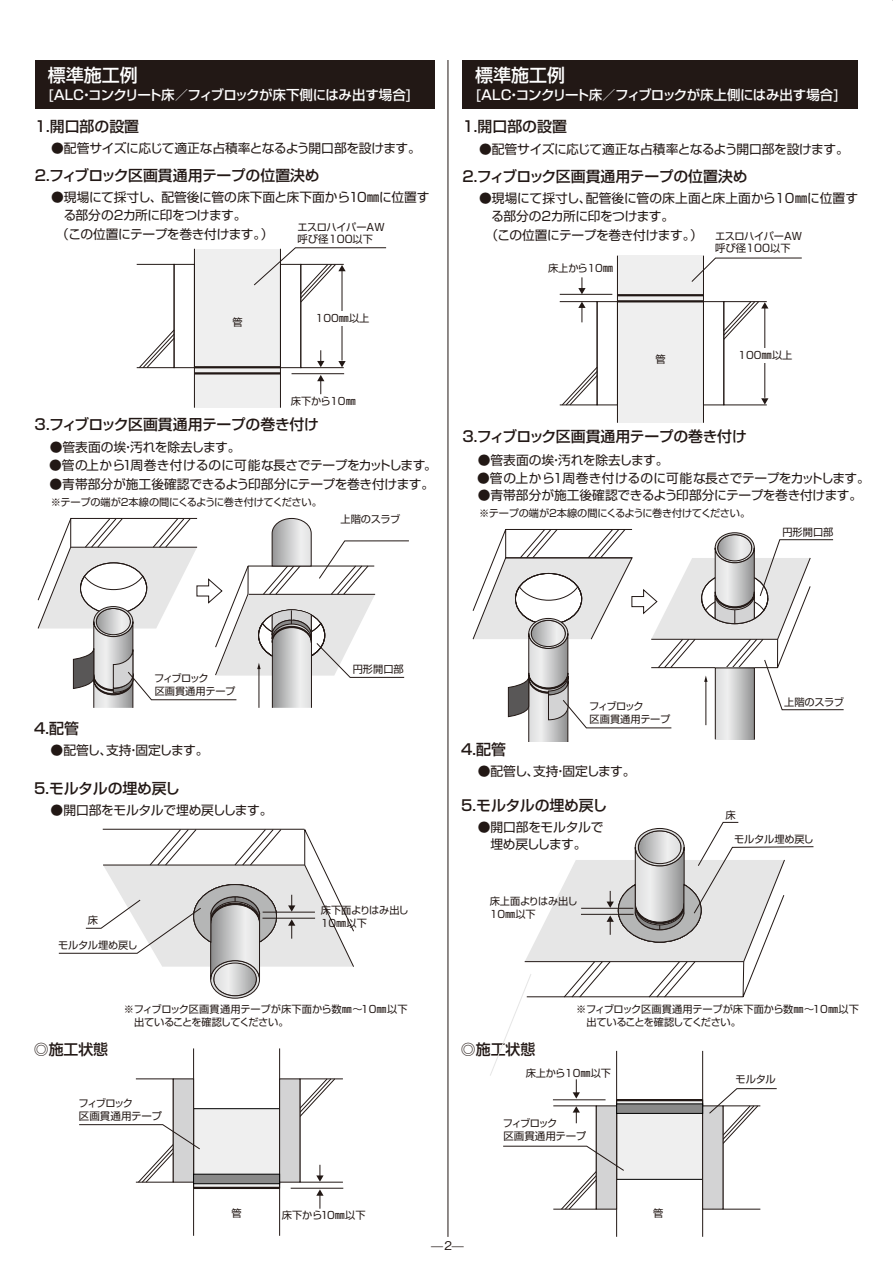
<style>
.page{position:relative;width:893px;height:1263px;background:#fff}
.page>*{position:absolute;margin:0;border:0;box-sizing:border-box;transform-origin:0 0}
.t1{font:500 18px "Shin Go Pro";color:#fff}
.t2{font:500 14.85px "Shin Go Pro";letter-spacing:-.015em;color:#221815}
.t3{font:500 13.5px "Shin Go Pro";letter-spacing:-.04em;color:#fff}
.t4{font:12.75px/16.6px "Shin Go Pro";letter-spacing:-.03em;color:#221815}
.t5{font:12.75px "Shin Go Pro";color:#221815}
.t6{font:12.75px "Shin Go Pro";letter-spacing:.005em;color:#221815}
.t7{font:12.75px "Shin Go Pro";letter-spacing:-.01em;color:#221815}
.t8{font:12.75px "Shin Go Pro";letter-spacing:-.05em;color:#221815}
.t9{font:500 12px "Gothic BBB Pro";color:#221815}
.t10{font:10.5px "Shin Go Pro";color:#221815}
.t11{font:10.2px/12.8px "Shin Go Pro";letter-spacing:-.03em;color:#221815}
.t12{font:10.2px "Shin Go Pro";letter-spacing:-.01em;color:#221815}
.t13{font:10.2px "Shin Go Pro";letter-spacing:-.005em;color:#221815}
.s1{font-size:10.2px}
.s2{font-size:10.5px}
</style>
<div class="page">
<div style="left:462px;top:60px;width:396px;height:49px;background:#221815"></div>
<hr style="left:448px;top:60px;width:1px;height:1177px;background:#221815">
<svg style="left:562px;top:367px;width:36px;height:39px"></svg>
<div style="left:617px;top:256px;width:86px;height:167px;background:#efefef"></div>
<hr style="left:703px;top:256px;width:1px;height:167px;background:#221815">
<hr style="left:617px;top:256px;width:1px;height:167px;background:#221815">
<hr style="left:617px;top:294px;width:86px;height:2px;background:#221815">
<hr style="left:617px;top:300px;width:86px;height:2px;background:#221815">
<hr style="left:560px;top:294px;width:52px;height:1px;background:#221815">
<svg style="left:578px;top:277px;width:8px;height:17px"></svg>
<svg style="left:578px;top:302px;width:8px;height:20px"></svg>
<div style="left:703px;top:301px;width:21px;height:104px;border:1px solid #221815"></div>
<div style="left:597px;top:301px;width:21px;height:104px;border:1px solid #221815"></div>
<svg style="left:761px;top:398px;width:7px;height:7px"></svg>
<hr style="left:764px;top:307px;width:1px;height:91px;background:#221815">
<svg style="left:723px;top:301px;width:45px;height:39px"></svg>
<div style="left:738px;top:349px;width:57px;height:14px;background:#fff"></div>
<svg style="left:691px;top:258px;width:111px;height:24px"></svg>
<div style="left:301px;top:264px;width:43px;height:104px;border:1px solid #221815"></div>
<svg style="left:139px;top:329px;width:35px;height:39px"></svg>
<div style="left:194px;top:249px;width:86px;height:159px;background:#efefef"></div>
<hr style="left:280px;top:249px;width:1px;height:159px;background:#221815">
<hr style="left:194px;top:249px;width:1px;height:159px;background:#221815">
<hr style="left:194px;top:366px;width:86px;height:2px;background:#221815">
<hr style="left:194px;top:372px;width:86px;height:2px;background:#221815">
<hr style="left:292px;top:373px;width:52px;height:1px;background:#221815">
<svg style="left:317px;top:350px;width:7px;height:17px"></svg>
<svg style="left:317px;top:375px;width:7px;height:19px"></svg>
<div style="left:280px;top:264px;width:21px;height:104px;border:1px solid #221815"></div>
<div style="left:174px;top:264px;width:21px;height:104px;border:1px solid #221815"></div>
<svg style="left:338px;top:361px;width:8px;height:6px"></svg>
<hr style="left:342px;top:270px;width:1px;height:90px;background:#221815">
<svg style="left:254px;top:247px;width:133px;height:56px"></svg>
<div style="left:315px;top:311px;width:57px;height:14px;background:#fff"></div>
<div style="left:193px;top:1108px;width:87px;height:80px;background:#efefef;border:1px solid #000"></div>
<hr style="left:279px;top:1048px;width:1px;height:188px;background:#221815">
<hr style="left:193px;top:1048px;width:1px;height:188px;background:#221815">
<hr style="left:194px;top:1187px;width:86px;height:2px;background:#221815">
<hr style="left:291px;top:1188px;width:52px;height:1px;background:#221815">
<svg style="left:316px;top:1165px;width:8px;height:17px"></svg>
<svg style="left:316px;top:1189px;width:8px;height:20px"></svg>
<svg style="left:299px;top:1078px;width:36px;height:39px"></svg>
<div style="left:279px;top:1079px;width:21px;height:103px;background:#d3d3d4;border:1px solid #221815"></div>
<div style="left:173px;top:1079px;width:21px;height:103px;background:#d3d3d4;border:1px solid #221815"></div>
<div style="left:193px;top:1174px;width:87px;height:10px;background:#898989;border:1px solid #000"></div>
<hr style="left:616px;top:1051px;width:1px;height:186px;background:#221815">
<hr style="left:702px;top:1051px;width:1px;height:186px;background:#221815">
<div style="left:35px;top:60px;width:399px;height:49px;background:#221815"></div>
<svg style="left:79px;top:1124px;width:121px;height:59px"></svg>
<svg style="left:38px;top:518px;width:371px;height:190px"></svg>
<svg style="left:472px;top:529px;width:372px;height:213px"></svg>
<svg style="left:58px;top:828px;width:296px;height:171px"></svg>
<svg style="left:490px;top:822px;width:324px;height:388px"></svg>
<h1 class="t1" style="left:48px;top:60px;width:92px">標準施工例</h1>
<h3 class="t3" style="left:48px;top:83px;width:366px">[ALC・コンクリート床／フィブロックが床下側にはみ出す場合]</h3>
<h2 class="t2" style="left:35px;top:114px;width:106px">1．開口部の設置</h2>
<p class="t4" style="left:51px;top:138px;width:371px">●配管サイズに応じて適正な占積率となるよう開口部を設けます。</p>
<h2 class="t2" style="left:35px;top:163px;width:287px">2．フィブロック区画貫通用テープの位置決め</h2>
<p class="t7" style="left:51px;top:187px;width:380px">●現場にて採寸し、配管後に管の床下面と床下面から10㎜に位置す</p>
<p class="t4" style="left:63px;top:206px;width:185px">る部分の2カ所に印をつけます。</p>
<p class="t4" style="left:56px;top:224px;width:219px">（この位置にテープを巻き付けます。）</p>
<p class="t11" style="left:297px;top:219px;width:89px">エスロハイパーAW</p>
<p class="t10" style="left:298px;top:231px;width:77px">呼び径100<span class="s1">以下</span></p>
<p class="t11" style="left:232px;top:315px;width:12px">管</p>
<p class="t11" style="left:316px;top:311px;width:55px">100㎜以上</p>
<p class="t11" style="left:291px;top:393px;width:77px">床下から10㎜　</p>
<h2 class="t2" style="left:35px;top:412px;width:286px">3．フィブロック区画貫通用テープの巻き付け</h2>
<p class="t5" style="left:50px;top:436px;width:192px">●管表面の埃・汚れを除去します。</p>
<p class="t4" style="left:49px;top:455px;width:389px">●管の上から１周巻き付けるのに可能な長さでテープをカットします。</p>
<p class="t4" style="left:50px;top:474px;width:386px">●青帯部分が施工後確認できるよう印部分にテープを巻き付けます。</p>
<p class="t11" style="left:51px;top:494px;width:273px">※テープの端が2本線の間にくるように巻き付けてください。</p>
<p class="t11" style="left:341px;top:511px;width:61px">上階のスラブ</p>
<h1 class="t1" style="left:475px;top:60px;width:91px">標準施工例</h1>
<h3 class="t3" style="left:475px;top:83px;width:366px">[ALC・コンクリート床／フィブロックが床上側にはみ出す場合]</h3>
<h2 class="t2" style="left:462px;top:115px;width:106px">1．開口部の設置</h2>
<p class="t4" style="left:479px;top:139px;width:371px">●配管サイズに応じて適正な占積率となるよう開口部を設けます。</p>
<h2 class="t2" style="left:462px;top:164px;width:287px">2．フィブロック区画貫通用テープの位置決め</h2>
<p class="t6" style="left:479px;top:188px;width:381px">●現場にて採寸し、配管後に管の床上面と床上面から10㎜に位置す</p>
<p class="t4" style="left:491px;top:207px;width:185px">る部分の2カ所に印をつけます。</p>
<p class="t4" style="left:485px;top:225px;width:219px">（この位置にテープを巻き付けます。）</p>
<p class="t11" style="left:715px;top:228px;width:89px">エスロハイパーAW</p>
<p class="t10" style="left:715px;top:240px;width:77px">呼び径100<span class="s1">以下</span></p>
<p class="t11" style="left:548px;top:261px;width:67px">床上から10<span class="s2">㎜</span></p>
<p class="t11" style="left:655px;top:352px;width:12px">管</p>
<p class="t11" style="left:738px;top:348px;width:56px">100<span class="s2">㎜</span>以上</p>
<h2 class="t2" style="left:462px;top:425px;width:286px">3．フィブロック区画貫通用テープの巻き付け</h2>
<p class="t5" style="left:478px;top:449px;width:192px">●管表面の埃・汚れを除去します。</p>
<p class="t4" style="left:477px;top:468px;width:394px">●管の上から１周巻き付けるのに可能な長さでテープをカットします。</p>
<p class="t4" style="left:478px;top:486px;width:386px">●青帯部分が施工後確認できるよう印部分にテープを巻き付けます。</p>
<p class="t11" style="left:479px;top:506px;width:273px">※テープの端が2本線の間にくるように巻き付けてください。</p>
<p class="t11" style="left:782px;top:524px;width:53px">円形開口部</p>
<p class="t11" style="left:154px;top:670px;width:83px">フィブロック<br>区画貫通用テープ</p>
<h2 class="t2" style="left:34px;top:716px;width:46px">4．配管</h2>
<p class="t8" style="left:51px;top:740px;width:160px">●配管し、支持・固定します。</p>
<h2 class="t2" style="left:34px;top:776px;width:148px">5．モルタルの埋め戻し</h2>
<p class="t4" style="left:51px;top:801px;width:223px">●開口部をモルタルで埋め戻しします。</p>
<p class="t11" style="left:353px;top:662px;width:53px">円形開口部</p>
<p class="t11" style="left:321px;top:902px;width:89px">床下面よりはみ出し</p>
<p class="t11" style="left:88px;top:913px;width:12px">床</p>
<p class="t11" style="left:321px;top:915px;width:48px">10㎜以下</p>
<p class="t11" style="left:58px;top:938px;width:81px">モルタル埋め戻し</p>
<p class="t11" style="left:134px;top:1002px;width:275px;text-indent:-10px">※フィブロック区画貫通用テープが床下面から数㎜～10㎜以下出ていることを確認してください。</p>
<p class="t11" style="left:589px;top:699px;width:83px">フィブロック<br>区画貫通用テープ</p>
<h2 class="t2" style="left:461px;top:737px;width:46px">4．配管</h2>
<p class="t8" style="left:478px;top:761px;width:160px">●配管し、支持・固定します。</p>
<h2 class="t2" style="left:461px;top:793px;width:148px">5．モルタルの埋め戻し</h2>
<p class="t4" style="left:478px;top:817px;width:127px">●開口部をモルタルで　埋め戻しします。</p>
<p class="t11" style="left:490px;top:894px;width:89px">床上面よりはみ出し<br>10㎜以下</p>
<p class="t11" style="left:725px;top:808px;width:12px">床</p>
<p class="t11" style="left:784px;top:694px;width:61px">上階のスラブ</p>
<p class="t11" style="left:734px;top:832px;width:81px">モルタル埋め戻し</p>
<p class="t11" style="left:586px;top:1002px;width:274px;text-indent:-10px">※フィブロック区画貫通用テープが床下面から数㎜～10㎜以下出ていることを確認してください。</p>
<h2 class="t2" style="left:34px;top:1037px;width:76px">◎施工状態</h2>
<h2 class="t2" style="left:461px;top:1037px;width:76px">◎施工状態</h2>
<p class="t11" style="left:79px;top:1095px;width:56px">フィブロック</p>
<p class="t10" style="left:79px;top:1107px;width:85px">区画貫通用テープ</p>
<p class="t11" style="left:231px;top:1206px;width:12px">管</p>
<p class="t12" style="left:282px;top:1207px;width:95px">床下から10㎜以下　</p>
<p class="t9" style="left:431px;top:1236px;width:34px">̶2̶</p>
<p class="t13" style="left:526px;top:1064px;width:97px">床上から10㎜以下　</p>
<p class="t11" style="left:503px;top:1115px;width:56px">フィブロック</p>
<p class="t10" style="left:503px;top:1127px;width:85px">区画貫通用テープ</p>
<p class="t11" style="left:653px;top:1205px;width:12px">管</p>
<p class="t11" style="left:736px;top:1072px;width:42px">モルタル</p>
</div>
